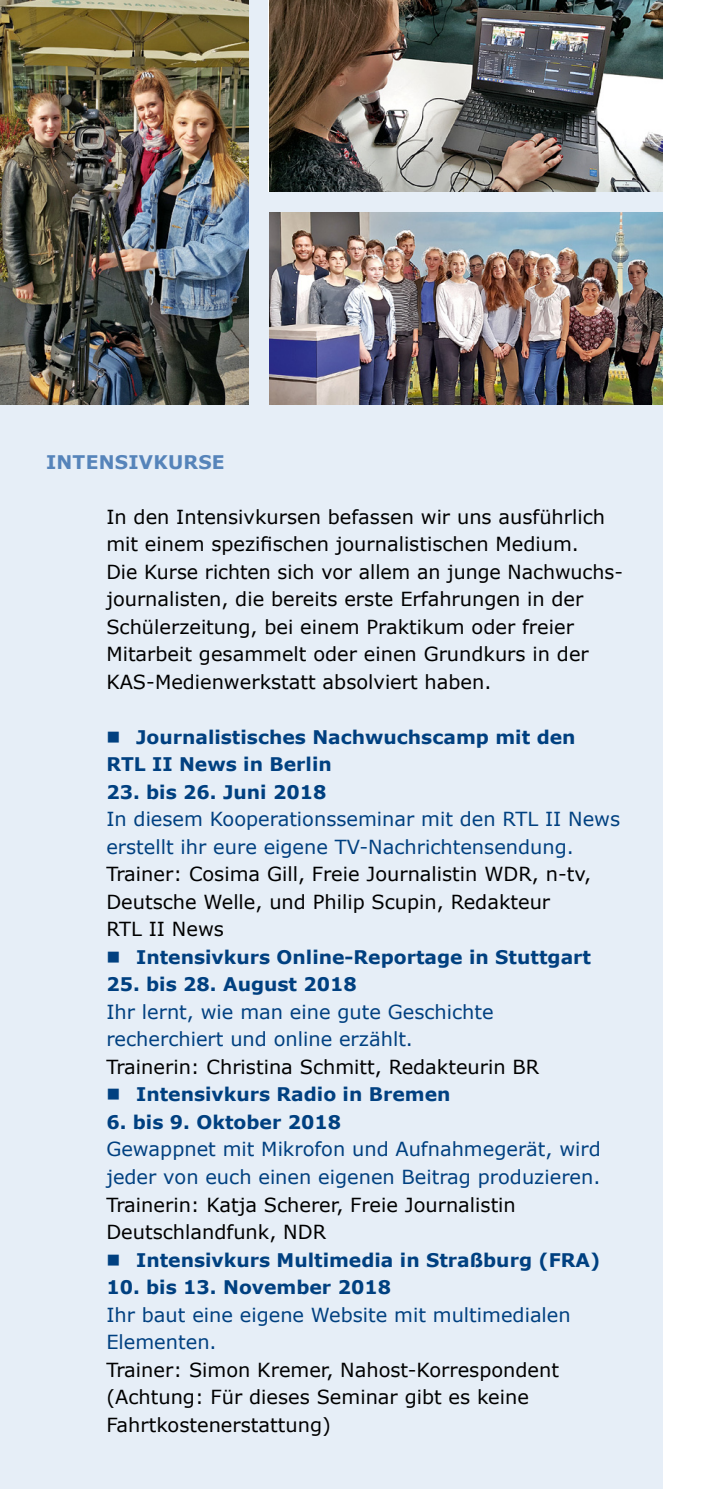
<style>
.page{position:relative;width:709px;height:1489px;background:#fff}
.page>*{position:absolute;margin:0;border:0;box-sizing:border-box;transform-origin:0 0}
.t1{font:19.5px/27.5px "Verdana";color:#000}
.t2{font:19.5px/27.5px "Verdana";color:#004080}
.t3{font:700 18.75px/27.5px "Verdana";color:#004080}
.t4{font:700 18.75px "Verdana";letter-spacing:.01em;color:#5684ba}
</style>
<div class="page">
<div style="left:0;top:0;width:663px;height:1488px;background:#e6eef7"></div>
<img style="left:0;top:0;width:248px;height:404px">
<img style="left:269px;top:213px;width:394px;height:191px">
<img style="left:269px;top:0;width:393px;height:191px">
<p class="t4" style="left:46px;top:450px;width:14px">Int</p>
<p class="t4" style="left:86px;top:450px;width:141px">en sivkurse</p>
<p class="t1" style="left:106px;top:502px;width:513px">In den Intensivkursen befassen wir uns ausführlich mit einem spezifischen journalistischen Medium.<br>Die Kurse richten sich vor allem an junge Nachwuchs-- journalisten, die bereits erste Erfahrungen in der Schülerzeitung, bei einem Praktikum oder freier Mitarbeit gesammelt oder einen Grundkurs in der KAS-Medienwerkstatt absolviert haben.</p>
<p class="t3" style="left:106px;top:722px;width:471px">■ Journalistisches Nachwuchscamp mit den<br>RTL II News in Berlin</p>
<p class="t3" style="left:106px;top:777px;width:221px">23. bis 26. Juni 2018</p>
<p class="t2" style="left:106px;top:804px;width:515px">In diesem Kooperationsseminar mit den RTL II News erstellt ihr eure eigene TV-Nachrichtensendung.</p>
<p class="t1" style="left:106px;top:859px;width:486px">Trainer: Cosima Gill, Freie Journalistin WDR, n-tv,<br>Deutsche Welle, und Philip Scupin, Redakteur<br>RTL II News</p>
<p class="t3" style="left:106px;top:942px;width:486px">■ Intensivkurs Online-Reportage in Stuttgart</p>
<p class="t3" style="left:106px;top:970px;width:252px">25. bis 28. August 2018</p>
<p class="t2" style="left:106px;top:997px;width:389px">Ihr lernt, wie man eine gute Geschichte recherchiert und online erzählt.</p>
<p class="t1" style="left:106px;top:1052px;width:432px">Trainerin: Christina Schmitt, Redakteurin BR</p>
<p class="t3" style="left:106px;top:1080px;width:346px">■ Intensivkurs Radio in Bremen</p>
<p class="t3" style="left:106px;top:1107px;width:236px">6. bis 9. Oktober 2018</p>
<p class="t2" style="left:106px;top:1134px;width:496px">Gewappnet mit Mikrofon und Aufnahmegerät, wird jeder von euch einen eigenen Beitrag produzieren.</p>
<p class="t1" style="left:106px;top:1189px;width:411px">Trainerin: Katja Scherer, Freie Journalistin<br>Deutschlandfunk, NDR</p>
<p class="t3" style="left:106px;top:1245px;width:495px">■ Intensivkurs Multimedia in Straßburg (FRA)</p>
<p class="t3" style="left:106px;top:1272px;width:286px">10. bis 13. November 2018</p>
<p class="t2" style="left:106px;top:1299px;width:466px">Ihr baut eine eigene Website mit multimedialen<br>Elementen.</p>
<p class="t1" style="left:106px;top:1354px;width:454px">Trainer: Simon Kremer, Nahost-Korrespondent (Achtung: Für dieses Seminar gibt es keine<br>Fahrtkostenerstattung)</p>
</div>
